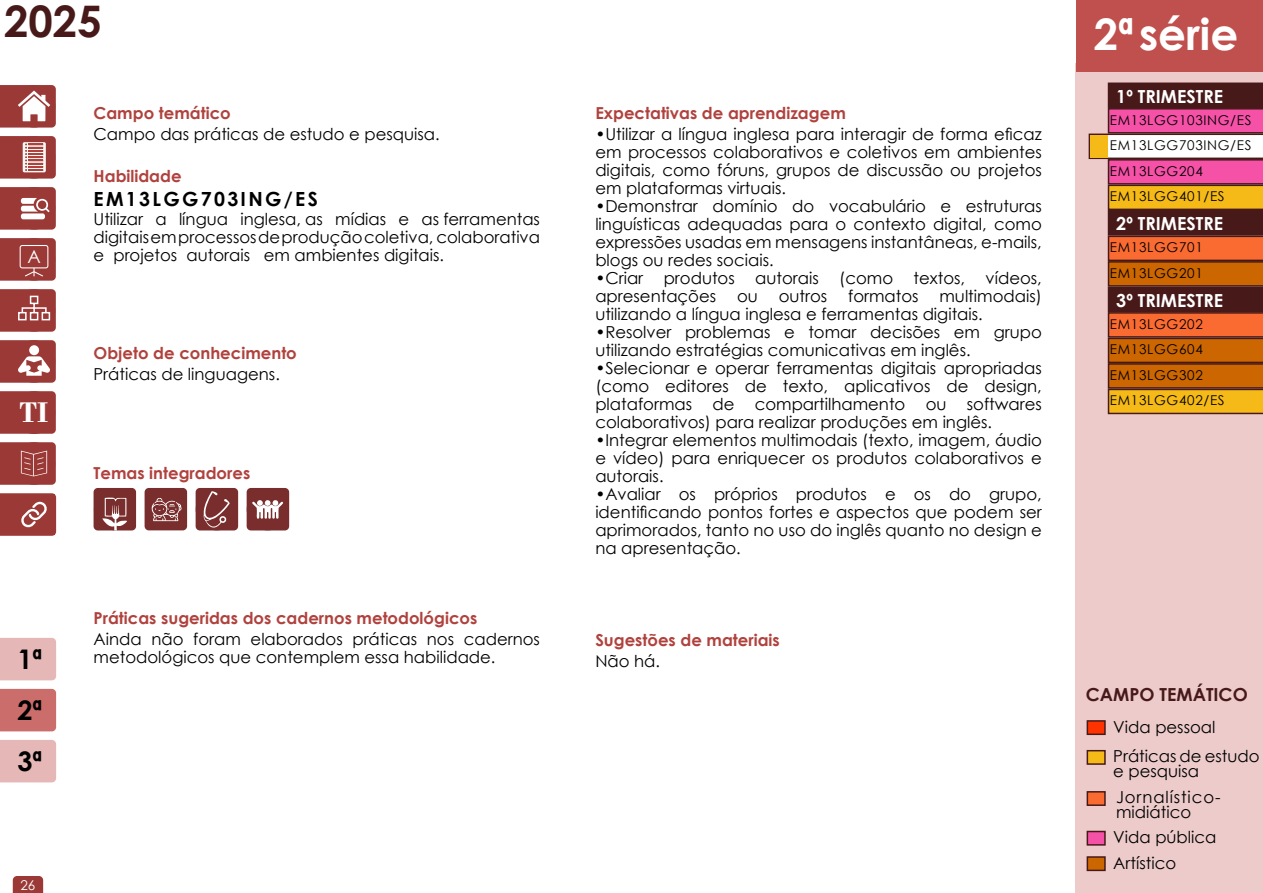
<style>
.page{position:relative;width:1263px;height:893px;background:#fff}
.page>*{position:absolute;margin:0;border:0;box-sizing:border-box;transform-origin:0 0}
.t1{font:700 43.5px "Century Gothic";color:#fff}
.t2{font:700 43.5px "Century Gothic";color:#471a19}
.t3{font:700 29.85px "Bodoni";color:#fff}
.t4{font:700 27px/51px "Century Gothic";color:#000;text-align:justify}
.t5{font:700 19.5px "Century Gothic";letter-spacing:.12em;color:#000}
.t6{font:700 18px "Century Gothic";color:#fff}
.t7{font:700 18px "Century Gothic";color:#471a19}
.t8{font:18px "Century Gothic";color:#fff}
.t9{font:16.5px/18px "Century Gothic";color:#000;text-align:justify}
.t10{font:700 16.5px "Century Gothic";color:#b0423e}
.t11{font:16.5px/15px "Century Gothic";letter-spacing:.05em;color:#000}
.t12{font:13.5px/25.5px "Century Gothic";letter-spacing:.05em;color:#000}
.t13{font:13.5px "Century Gothic";color:#fff}
</style>
<div class="page">
<svg style="left:0;top:391px;width:56px;height:43px"></svg>
<svg style="left:13px;top:876px;width:30px;height:17px"></svg>
<div style="left:1075px;top:63px;width:188px;height:830px;background:#eccbca"></div>
<div style="left:1076px;top:0;width:187px;height:72px;background:#c0504d"></div>
<svg style="left:0;top:85px;width:56px;height:43px"></svg>
<svg style="left:0;top:136px;width:56px;height:43px;background:#ad5b59"></svg>
<svg style="left:0;top:187px;width:56px;height:43px;background:#ab5958"></svg>
<svg style="left:0;top:238px;width:56px;height:43px;background:#a14645"></svg>
<svg style="left:0;top:289px;width:56px;height:43px;background:#a54e4c"></svg>
<svg style="left:0;top:340px;width:56px;height:43px;background:#ad5c5b"></svg>
<div style="left:13px;top:391px;width:42px;height:43px;background:#9b3937;border-radius:50%"></div>
<svg style="left:0;top:442px;width:56px;height:43px;background:#a14543"></svg>
<svg style="left:0;top:493px;width:56px;height:43px;background:#a44b49"></svg>
<div style="left:0;top:638px;width:56px;height:42px;background:#e5b8b7"></div>
<div style="left:0;top:689px;width:56px;height:42px;background:#cb6d6b"></div>
<div style="left:0;top:740px;width:56px;height:42px;background:#e5b8b7"></div>
<div style="left:1086px;top:720px;width:20px;height:15px;background:#f30;border:2px solid #471a19"></div>
<div style="left:1086px;top:750px;width:20px;height:15px;background:#f5ba17;border:2px solid #471a19"></div>
<div style="left:1086px;top:831px;width:20px;height:15px;background:#f551a7;border:2px solid #471a19"></div>
<div style="left:1086px;top:791px;width:20px;height:15px;background:#fa6b32;border:2px solid #471a19"></div>
<div style="left:1086px;top:856px;width:20px;height:15px;background:#c60;border:2px solid #471a19"></div>
<svg style="left:1089px;top:83px;width:174px;height:331px;background:#bb6c49"></svg>
<div style="left:1090px;top:135px;width:18px;height:23px;background:#f5ba17"></div>
<div style="left:94px;top:488px;width:42px;height:42px;background:#792d2d;border-radius:4px"></div>
<svg style="left:102px;top:498px;width:25px;height:32px"></svg>
<div style="left:196px;top:488px;width:42px;height:42px;background:#792d2d;border-radius:4px"></div>
<svg style="left:203px;top:491px;width:27px;height:37px"></svg>
<div style="left:247px;top:488px;width:42px;height:42px;background:#792d2d;border-radius:4px"></div>
<svg style="left:252px;top:500px;width:31px;height:19px"></svg>
<div style="left:145px;top:488px;width:42px;height:42px;background:#792d2d;border-radius:4px"></div>
<svg style="left:152px;top:498px;width:29px;height:23px"></svg>
<h1 class="t2" style="left:4px;top:-12px;width:99px">2025</h1>
<p class="t8" style="left:27px;top:244px;width:15px">A</p>
<h2 class="t3" style="left:19px;top:395px;width:30px">TI</h2>
<p class="t10" style="left:94px;top:100px;width:139px">Campo temático</p>
<p class="t9" style="left:94px;top:125px;width:348px">Campo das práticas de estudo e pesquisa.</p>
<p class="t10" style="left:94px;top:164px;width:90px">Habilidade</p>
<p class="t9" style="left:94px;top:210px;width:448px">Utilizar a língua inglesa, as mídias e as ferramentas digitais em processos de produção coletiva, colaborativa e projetos autorais em ambientes digitais.</p>
<p class="t5" style="left:94px;top:184px;width:226px">EM13LGG703ING/ES</p>
<p class="t10" style="left:94px;top:340px;width:205px">Objeto de conhecimento</p>
<p class="t9" style="left:94px;top:365px;width:188px">Práticas de linguagens.</p>
<p class="t10" style="left:94px;top:461px;width:158px">Temas integradores</p>
<h3 class="t4" style="left:17px;top:633px;width:26px">1ª 2ª 3ª</h3>
<p class="t13" style="left:20px;top:875px;width:16px">26</p>
<p class="t10" style="left:94px;top:605px;width:385px">Práticas sugeridas dos cadernos metodológicos</p>
<p class="t9" style="left:94px;top:630px;width:448px">Ainda não foram elaborados práticas nos cadernos metodológicos que contemplem essa habilidade.</p>
<p class="t10" style="left:595px;top:100px;width:252px">Expectativas de aprendizagem</p>
<p class="t9" style="left:595px;top:125px;width:448px">•Utilizar a língua inglesa para interagir de forma eficaz em processos colaborativos e coletivos em ambientes digitais, como fóruns, grupos de discussão ou projetos em plataformas virtuais.</p>
<p class="t9" style="left:595px;top:197px;width:448px">•Demonstrar domínio do vocabulário e estruturas linguísticas adequadas para o contexto digital, como expressões usadas em mensagens instantâneas, e-mails, blogs ou redes sociais.</p>
<p class="t9" style="left:595px;top:269px;width:448px">•Criar produtos autorais (como textos, vídeos, apresentações</p>
<p class="t9" style="left:595px;top:287px;width:448px;text-indent:344px">multimodais) utilizando a língua inglesa e ferramentas digitais.</p>
<p class="t9" style="left:595px;top:323px;width:448px">•Resolver problemas e tomar decisões em grupo utilizando estratégias comunicativas em inglês.</p>
<p class="t9" style="left:595px;top:359px;width:448px">•Selecionar e operar ferramentas digitais apropriadas (como editores de texto, aplicativos de design, plataformas de compartilhamento ou softwares colaborativos) para realizar produções em inglês.</p>
<p class="t9" style="left:595px;top:431px;width:448px">•Integrar elementos multimodais (texto, imagem, áudio e vídeo) para enriquecer os produtos colaborativos e autorais.</p>
<p class="t9" style="left:595px;top:485px;width:448px">•Avaliar os próprios produtos e os do grupo, identificando pontos fortes e aspectos que podem ser aprimorados, tanto no uso do inglês quanto no design e na apresentação.</p>
<p class="t9" style="left:737px;top:287px;width:22px">ou</p>
<p class="t9" style="left:779px;top:287px;width:50px">outros</p>
<p class="t9" style="left:848px;top:287px;width:72px">formatos</p>
<p class="t10" style="left:595px;top:627px;width:186px">Sugestões de materiais</p>
<p class="t9" style="left:595px;top:652px;width:66px">Não há.</p>
<h1 class="t1" style="left:1094px;top:1px;width:146px">2ª série</h1>
<p class="t6" style="left:1116px;top:82px;width:108px">1º TRIMESTRE</p>
<p class="t12" style="left:1110px;top:107px;width:143px">EM13LGG103ING/ES<br>EM13LGG703ING/ES<br>EM13LGG204<br>EM13LGG401/ES</p>
<p class="t12" style="left:1110px;top:235px;width:94px">EM13LGG701<br>EM13LGG201</p>
<p class="t6" style="left:1116px;top:210px;width:108px">2º TRIMESTRE</p>
<p class="t6" style="left:1116px;top:287px;width:108px">3º TRIMESTRE</p>
<p class="t12" style="left:1110px;top:311px;width:116px">EM13LGG202<br>EM13LGG604<br>EM13LGG302<br>EM13LGG402/ES</p>
<p class="t7" style="left:1086px;top:681px;width:163px">CAMPO TEMÁTICO</p>
<p class="t9" style="left:1113px;top:711px;width:148px;line-height:29.7px">Vida pessoal<br>Práticas de estudo</p>
<p class="t9" style="left:1113px;top:762px;width:87px">e pesquisa</p>
<p class="t11" style="left:1116px;top:790px;width:106px">Jornalístico&shy;midiático</p>
<p class="t9" style="left:1113px;top:853px;width:64px">Artístico</p>
<p class="t9" style="left:1113px;top:828px;width:105px">Vida pública</p>
</div>
